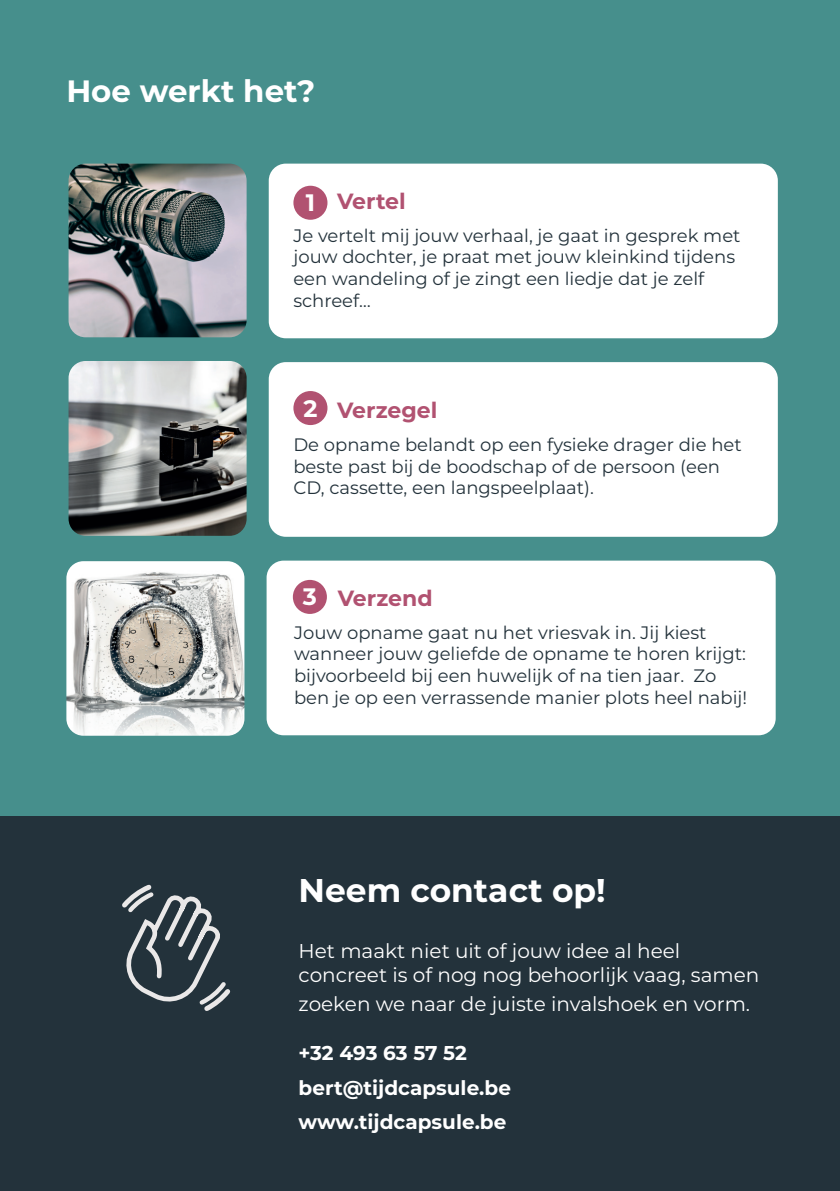
<style>
.page{position:relative;width:840px;height:1191px;background:#fff}
.page>*{position:absolute;margin:0;border:0;box-sizing:border-box;transform-origin:0 0}
.t1{font:700 32.8px "Montserrat";color:#fff}
.t2{font:700 30.8px "Montserrat";color:#fff}
.t3{font:700 23.8px "Montserrat";color:#fff}
.t4{font:700 22px "Montserrat";color:#b15271}
.t5{font:20px/24px "Montserrat";color:#fff}
.t6{font:700 20px/34.4px "Montserrat";color:#fff}
.t7{font:18px/21.6px "Montserrat";color:#23323b}
</style>
<div class="page">
<div style="left:0;top:0;width:839px;height:1191px;background:#468f8c"></div>
<div style="left:0;top:816px;width:839px;height:375px;background:#23323b"></div>
<div style="left:268px;top:164px;width:509px;height:174px;background:#fff;border-radius:17px"></div>
<img style="left:68px;top:164px;width:178px;height:173px">
<div style="left:268px;top:362px;width:509px;height:175px;background:#fff;border-radius:17px"></div>
<img style="left:68px;top:361px;width:178px;height:175px">
<div style="left:266px;top:560px;width:509px;height:175px;background:#fff;border-radius:17px"></div>
<img style="left:66px;top:561px;width:178px;height:174px">
<div style="left:293px;top:580px;width:34px;height:34px;background:#b15271;border-radius:50%"></div>
<div style="left:293px;top:391px;width:34px;height:34px;background:#b15271;border-radius:50%"></div>
<div style="left:293px;top:186px;width:34px;height:34px;background:#b15271;border-radius:50%"></div>
<svg style="left:122px;top:884px;width:109px;height:127px"></svg>
<h2 class="t2" style="left:66px;top:69px;width:250px">Hoe werkt het?</h2>
<p class="t4" style="left:337px;top:185px;width:70px">Vertel</p>
<p class="t7" style="left:293px;top:224px;width:448px">Je vertelt mij jouw verhaal, je gaat in gesprek met jouw dochter, je praat met jouw kleinkind tijdens een wandeling of je zingt een liedje dat je zelf schreef…</p>
<h3 class="t3" style="left:305px;top:186px;width:11px">1</h3>
<h3 class="t3" style="left:303px;top:391px;width:16px">2</h3>
<p class="t4" style="left:337px;top:394px;width:102px">Verzegel</p>
<p class="t7" style="left:293px;top:433px;width:449px">De opname belandt op een fysieke drager die het beste past bij de boodschap of de persoon (een<br>CD, cassette, een langspeelplaat).</p>
<h3 class="t3" style="left:302px;top:580px;width:16px">3</h3>
<p class="t4" style="left:337px;top:582px;width:96px">Verzend</p>
<p class="t7" style="left:294px;top:621px;width:454px">Jouw opname gaat nu het vriesvak in. Jij kiest wanneer jouw geliefde de opname te horen krijgt: bijvoorbeeld bij een huwelijk of na tien jaar. Zo ben je op een verrassende manier plots heel nabij!</p>
<h1 class="t1" style="left:298px;top:867px;width:308px">Neem contact op!</h1>
<p class="t5" style="left:298px;top:938px;width:462px">Het maakt niet uit of jouw idee al heel concreet is of nog nog behoorlijk vaag, samen</p>
<p class="t5" style="left:298px;top:990px;width:453px">zoeken we naar de juiste invalshoek en vorm.</p>
<p class="t6" style="left:298px;top:1034px;width:214px">+32 493 63 57 52 bert@tijdcapsule.be www.tijdcapsule.be</p>
</div>
